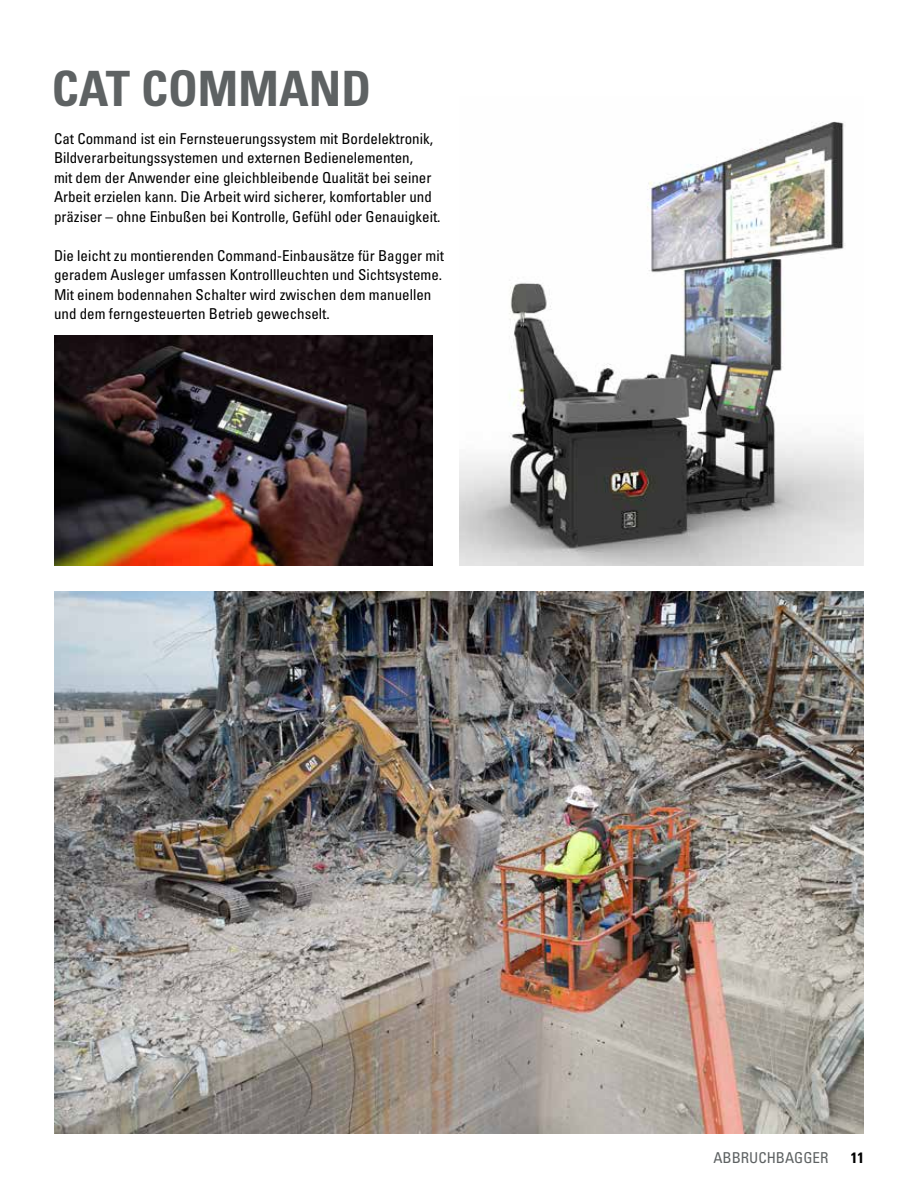
<style>
.page{position:relative;width:918px;height:1188px;background:#fff}
.page>*{position:absolute;margin:0;border:0;box-sizing:border-box;transform-origin:0 0}
.t1{font:48.75px "Univers LTCYR 67 Bold Cond";color:#5e6263}
.t2{font:condensed 15px/19.5px "Univers LTCYR 57";color:#000}
.t3{font:condensed 15px "Univers LTCYR 57";color:#5e6263}
.t4{font:15px "Univers LTCYR 67 Bold Cond";color:#000}
</style>
<div class="page">
<img style="left:54px;top:591px;width:810px;height:543px">
<img style="left:54px;top:336px;width:379px;height:229px">
<img style="left:459px;top:121px;width:405px;height:444px">
<h1 class="t1" style="left:52px;top:59px;width:321px">CAT COMMAND</h1>
<p class="t2" style="left:54px;top:128px;width:388px">Cat Command ist ein Fernsteuerungssystem mit Bordelektronik, Bildverarbeitungssystemen und externen Bedienelementen,<br>mit dem der Anwender eine gleichbleibende Qualität bei seiner Arbeit erzielen kann. Die Arbeit wird sicherer, komfortabler und präziser – ohne Einbußen bei Kontrolle, Gefühl oder Genauigkeit.</p>
<p class="t2" style="left:54px;top:245px;width:391px">Die leicht zu montierenden Command-Einbausätze für Bagger mit geradem Ausleger umfassen Kontrollleuchten und Sichtsysteme.<br>Mit einem bodennahen Schalter wird zwischen dem manuellen und dem ferngesteuerten Betrieb gewechselt.</p>
<p class="t3" style="left:713px;top:1148px;width:117px">ABBRUCHBAGGER</p>
<p class="t4" style="left:851px;top:1148px;width:15px">11</p>
</div>
